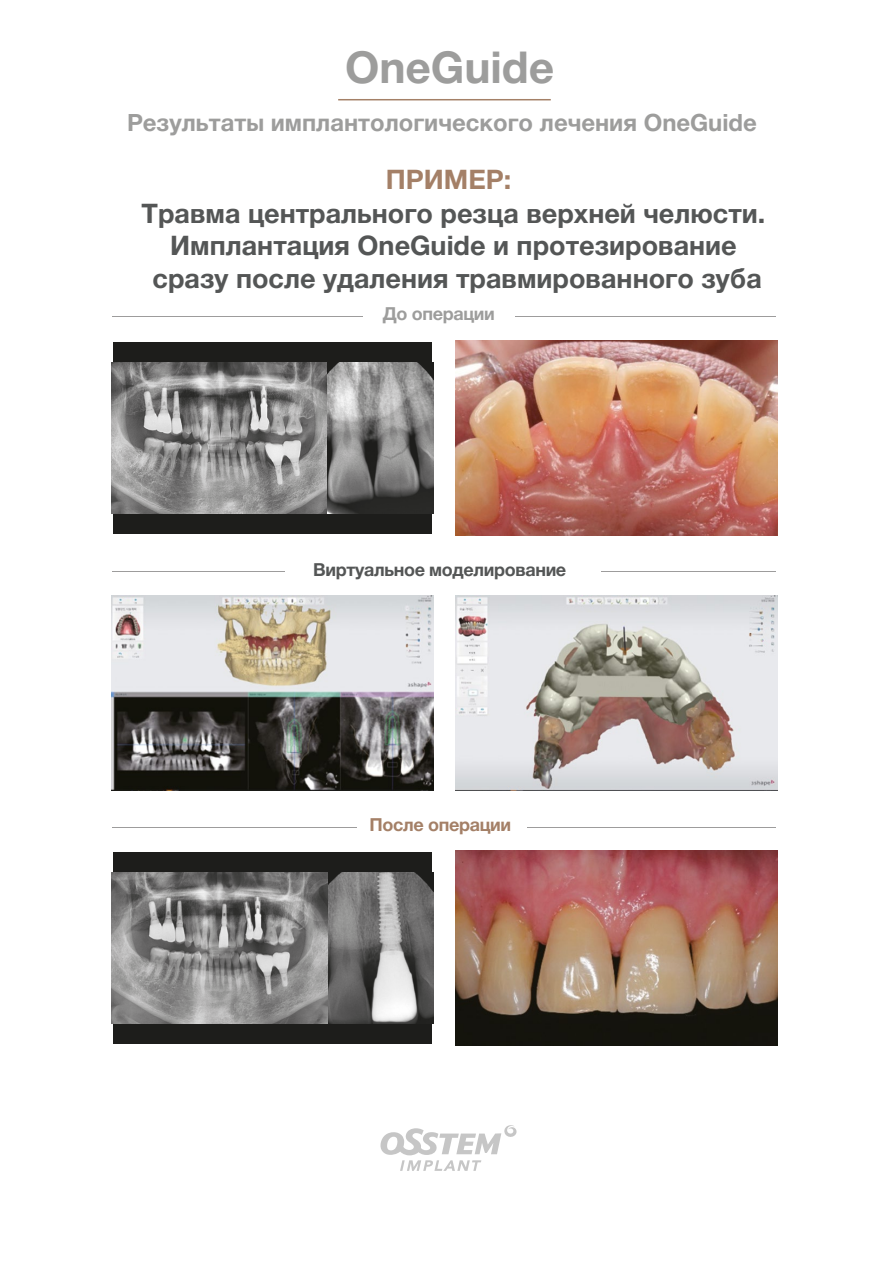
<style>
.page{position:relative;width:893px;height:1263px;background:#fff}
.page>*{position:absolute;margin:0;border:0;box-sizing:border-box;transform-origin:0 0}
.t1{font:700 44.1px "Helvetica Neue Cyr";color:#9d9d9c}
.t2{font:700 27px/32.4px "Helvetica Neue Cyr";color:#545656;text-align:center}
.t3{font:700 27px "Helvetica Neue Cyr";color:#a48067}
.t4{font:700 23.85px "Helvetica Neue Cyr";color:#9d9d9c}
.t5{font:700 18px "Helvetica Neue Cyr";letter-spacing:-.02em;color:#545656}
.t6{font:700 18px "Helvetica Neue Cyr";letter-spacing:-.02em;color:#a48067}
.t7{font:700 18px "Helvetica Neue Cyr";letter-spacing:-.02em;color:#9d9d9c}
</style>
<div class="page">
<div style="left:113px;top:342px;width:319px;height:191px;background:#1d1d1b"></div>
<svg style="left:380px;top:1125px;width:137px;height:46px"></svg>
<img style="left:111px;top:596px;width:322px;height:194px">
<div style="left:113px;top:852px;width:319px;height:192px;background:#1d1d1b"></div>
<img style="left:456px;top:340px;width:322px;height:195px">
<img style="left:456px;top:596px;width:322px;height:194px">
<img style="left:456px;top:851px;width:322px;height:194px">
<hr style="left:338px;top:99px;width:213px;height:1px;background:#a48067">
<img style="left:327px;top:362px;width:106px;height:151px">
<img style="left:111px;top:362px;width:216px;height:151px">
<img style="left:322px;top:872px;width:111px;height:151px">
<img style="left:111px;top:873px;width:216px;height:150px">
<hr style="left:113px;top:316px;width:663px;height:1px;background:#9d9c9c">
<div style="left:364px;top:304px;width:151px;height:25px;background:#fff"></div>
<hr style="left:113px;top:827px;width:663px;height:1px;background:#9d9c9c">
<div style="left:357px;top:814px;width:169px;height:26px;background:#fff"></div>
<hr style="left:113px;top:572px;width:663px;height:1px;background:#9d9c9c">
<div style="left:285px;top:559px;width:316px;height:25px;background:#fff"></div>
<h1 class="t1" style="left:345px;top:43px;width:211px">OneGuide</h1>
<p class="t4" style="left:127px;top:110px;width:631px">Результаты имплантологического лечения OneGuide</p>
<p class="t3" style="left:386px;top:164px;width:127px">ПРИМЕР:</p>
<p class="t2" style="left:142px;top:197px;width:625px">Травма центрального резца верхней челюсти.<br>Имплантация OneGuide и протезирование сразу после удаления травмированного зуба</p>
<p class="t7" style="left:383px;top:304px;width:113px">До операции</p>
<p class="t5" style="left:313px;top:559px;width:255px">Виртуальное моделирование</p>
<p class="t6" style="left:370px;top:814px;width:143px">После операции</p>
</div>
